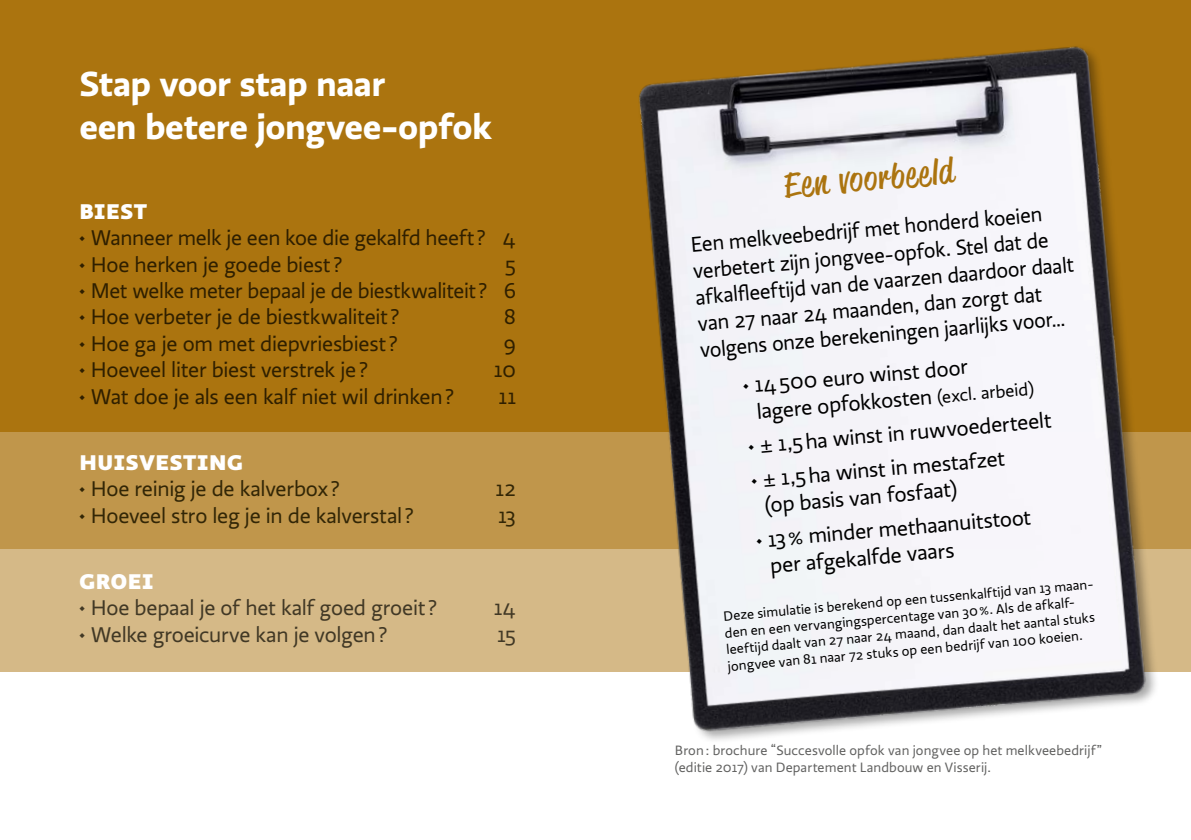
<style>
.page{position:relative;width:1191px;height:840px;background:#fff}
.page>*{position:absolute;margin:0;border:0;box-sizing:border-box;transform-origin:0 0}
.t1{font:700 36px/43.2px "Ratio";letter-spacing:-.015em;color:#fff}
.t2{font:34px "Reklame Script";color:#ab740f;scale:1.2 1}
.t3{font:22px "Ratio";letter-spacing:-.015em;color:#2f1f00}
.t4{font:22px/26.4px "Ratio";color:#000;scale:.96 1}
.t5{font:22px/26.4px "Ratio";color:#000}
.t6{font:22px "Ratio";letter-spacing:-.01em;color:#413825}
.t7{font:22px "Ratio";letter-spacing:-.01em;color:#322606}
.t8{font:800 22px "Ratio";letter-spacing:.03em;color:#fff}
.t9{font:14px/16.8px "Ratio";color:#000}
.t10{font:14px/16.8px "Ratio";letter-spacing:.005em;color:#636362}
.s1{font-size:18px}
</style>
<div class="page">
<div style="left:0;top:0;width:1191px;height:431px;background:#ab740f"></div>
<div style="left:0;top:431px;width:1191px;height:118px;background:#c0964b"></div>
<div style="left:0;top:549px;width:1191px;height:122px;background:#d5b987"></div>
<img style="left:623px;top:46px;width:539px;height:694px">
<h1 class="t1" style="left:79px;top:62px;width:414px">Stap voor stap naar<br>een betere jongvee-opfok</h1>
<p class="t8" style="left:79px;top:197px;width:69px">BIEST</p>
<p class="t3" style="left:79px;top:225px;width:438px">◆ Wanneer melk je een koe die gekalfd heeft? 4</p>
<p class="t3" style="left:79px;top:251px;width:265px">◆ Hoe herken je goede biest?</p>
<p class="t3" style="left:505px;top:251px;width:13px">5</p>
<p class="t3" style="left:79px;top:278px;width:438px">◆ Met welke meter bepaal je de biestkwaliteit? 6</p>
<p class="t3" style="left:79px;top:304px;width:322px">◆ Hoe verbeter je de biestkwaliteit?</p>
<p class="t3" style="left:504px;top:304px;width:14px">8</p>
<p class="t3" style="left:79px;top:331px;width:320px">◆ Hoe ga je om met diepvriesbiest?</p>
<p class="t3" style="left:504px;top:331px;width:14px">9</p>
<p class="t3" style="left:79px;top:357px;width:290px">◆ Hoeveel liter biest verstrek je?</p>
<p class="t3" style="left:494px;top:357px;width:24px">10</p>
<p class="t3" style="left:79px;top:383px;width:377px">◆ Wat doe je als een kalf niet wil drinken?</p>
<p class="t3" style="left:498px;top:383px;width:19px">11</p>
<p class="t8" style="left:79px;top:448px;width:165px">HUISVESTING</p>
<p class="t7" style="left:79px;top:476px;width:262px">◆ Hoe reinig je de kalverbox?</p>
<p class="t7" style="left:495px;top:476px;width:22px">12</p>
<p class="t7" style="left:79px;top:502px;width:336px">◆ Hoeveel stro leg je in de kalverstal?</p>
<p class="t7" style="left:498px;top:502px;width:20px">13</p>
<p class="t8" style="left:79px;top:566px;width:75px">GROEI</p>
<p class="t6" style="left:79px;top:595px;width:359px">◆ Hoe bepaal je of het kalf goed groeit?</p>
<p class="t6" style="left:494px;top:595px;width:24px">14</p>
<p class="t6" style="left:79px;top:621px;width:310px">◆ Welke groeicurve kan je volgen?</p>
<p class="t6" style="left:497px;top:621px;width:21px">15</p>
<h2 class="t2" style="left:782px;top:162px;width:143px;rotate:-5deg">Een voorbeeld</h2>
<p class="t4" style="left:690px;top:232px;width:397px;rotate:-5deg">Een melkveebedrijf met honderd koeien verbetert zijn jongvee-opfok. Stel dat de afkalfl eeftijd van de vaarzen daardoor daalt van 27 naar 24 maanden, dan zorgt dat volgens onze berekeningen jaarlijks voor…</p>
<p class="t5" style="left:753px;top:372px;width:279px;text-indent:-11px;rotate:-5deg">◆ 14500 euro winst door<br>lagere opfokkosten <span class="s1">(excl. arbeid)</span></p>
<p class="t5" style="left:747px;top:433px;width:306px;rotate:-5deg">◆ ± 1,5ha winst in ruwvoederteelt</p>
<p class="t5" style="left:761px;top:466px;width:245px;text-indent:-11px;rotate:-5deg">◆ ± 1,5ha winst in mestafzet (op basis van fosfaat)</p>
<p class="t5" style="left:767px;top:526px;width:266px;text-indent:-11px;rotate:-5deg">◆ 13% minder methaanuitstoot per afgekalfde vaars</p>
<p class="t9" style="left:722px;top:607px;width:374px;rotate:-5deg">Deze simulatie is berekend op een tussenkalftijd van 13 maan&shy;den en een vervangingspercentage van 30%. Als de afkalf&shy;leeftijd daalt van 27 naar 24 maand, dan daalt het aantal stuks jongvee van 81 naar 72 stuks op een bedrijf van 100 koeien.</p>
<p class="t10" style="left:675px;top:741px;width:428px">Bron: brochure “Succesvolle opfok van jongvee op het melkveebedrijf” (editie 2017) van Departement Landbouw en Visserij.</p>
</div>
